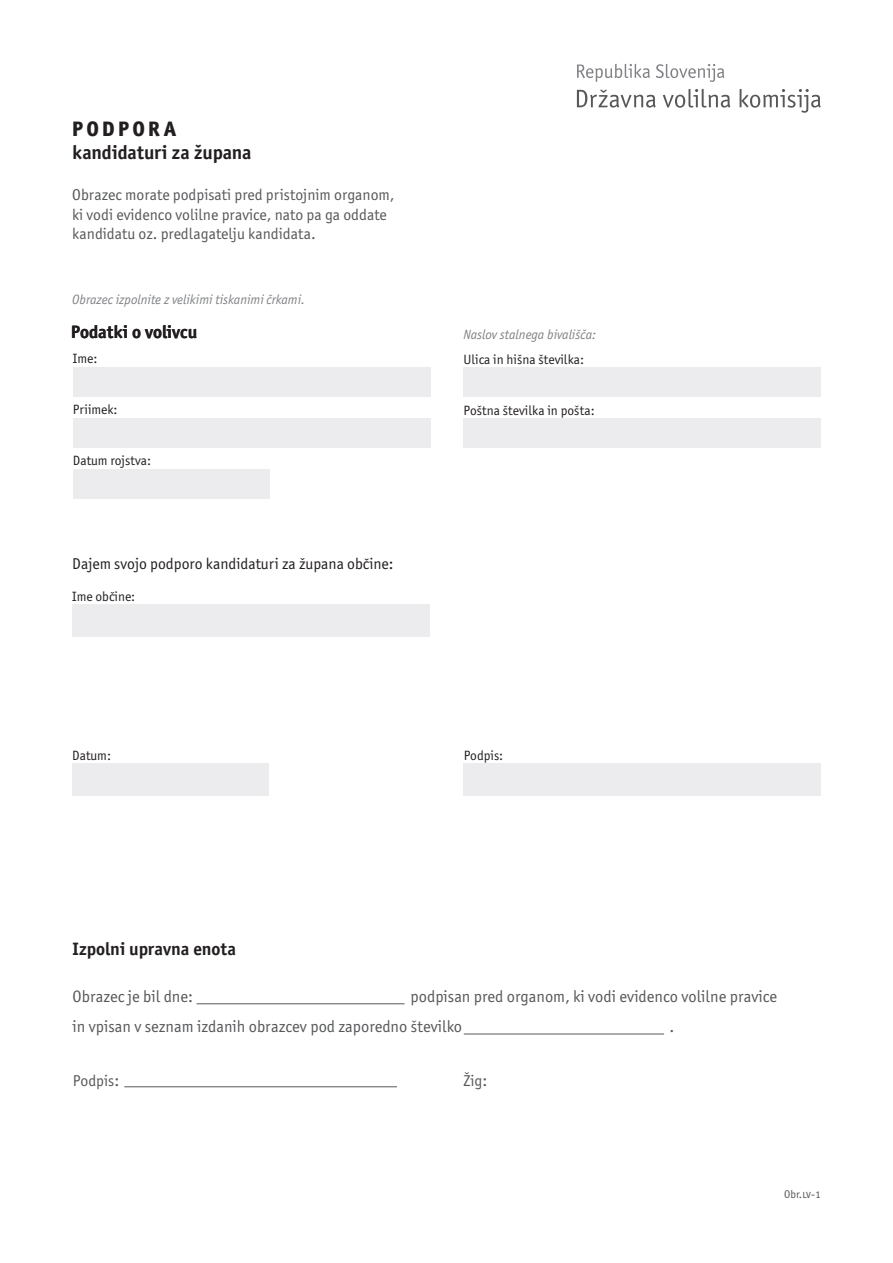
<style>
.page{position:relative;width:893px;height:1263px;background:#fff}
.page>*{position:absolute;margin:0;border:0;box-sizing:border-box;transform-origin:0 0}
.t1{font:800 21px "Officina Sans ITC Pro";letter-spacing:.15em;color:#231f20}
.t2{font:700 19.5px "Officina Sans ITC Pro";letter-spacing:-.005em;color:#231f20}
.t3{font:700 18px "Officina Sans ITC Pro";color:#231f20}
.t4{font:16.5px/30px "Officina Sans ITC Pro";color:#57585a}
.t5{font:15.75px/19.5px "Officina Sans ITC Pro";color:#57585a}
.t6{font:15.75px "Officina Sans ITC Pro";color:#231f20}
.t7{font:13.5px "Officina Sans ITC Pro";color:#231f20}
.t8{font:italic 13.5px "Officina Sans ITC Pro";color:#808285}
.t9{font:11.25px "Officina Sans ITC Pro";color:#57585a}
.s1{font-size:16.5px}
</style>
<div class="page">
<svg style="left:577px;top:90px;width:79px;height:18px"></svg>
<svg style="left:663px;top:89px;width:67px;height:19px"></svg>
<svg style="left:740px;top:89px;width:81px;height:24px"></svg>
<svg style="left:577px;top:64px;width:73px;height:18px"></svg>
<svg style="left:656px;top:64px;width:68px;height:18px"></svg>
<div style="left:73px;top:367px;width:357px;height:30px;background:#ececee"></div>
<div style="left:73px;top:418px;width:357px;height:30px;background:#ececee"></div>
<div style="left:73px;top:469px;width:196px;height:30px;background:#ececee"></div>
<div style="left:463px;top:367px;width:358px;height:30px;background:#ececee"></div>
<div style="left:463px;top:418px;width:358px;height:30px;background:#ececee"></div>
<div style="left:72px;top:605px;width:357px;height:32px;background:#ececee"></div>
<hr style="left:124px;top:1086px;width:273px;height:1px;background:#57585a">
<hr style="left:197px;top:1003px;width:207px;height:1px;background:#57585a">
<hr style="left:464px;top:1034px;width:200px;height:1px;background:#57585a">
<div style="left:72px;top:764px;width:197px;height:32px;background:#ececee"></div>
<div style="left:463px;top:764px;width:358px;height:32px;background:#ececee"></div>
<h1 class="t1" style="left:72px;top:116px;width:105px">PODPORA</h1>
<p class="t2" style="left:72px;top:140px;width:181px">kandidaturi za župana</p>
<p class="t5" style="left:72px;top:185px;width:324px">Obrazec morate podpisati pred pristojnim organom, ki vodi evidenco volilne pravice, nato pa ga oddate kandidatu oz. predlagatelju kandidata.</p>
<p class="t8" style="left:72px;top:291px;width:234px">Obrazec izpolnite z velikimi tiskanimi črkami.</p>
<p class="t3" style="left:71px;top:320px;width:128px">Podatki o volivcu</p>
<p class="t7" style="left:73px;top:351px;width:26px">Ime:</p>
<p class="t7" style="left:463px;top:351px;width:122px">Ulica in hišna številka:</p>
<p class="t8" style="left:463px;top:326px;width:134px">Naslov stalnega bivališča:</p>
<p class="t7" style="left:73px;top:402px;width:46px">Priimek:</p>
<p class="t7" style="left:463px;top:402px;width:133px">Poštna številka in pošta:</p>
<p class="t7" style="left:73px;top:453px;width:80px">Datum rojstva:</p>
<p class="t6" style="left:72px;top:554px;width:323px">Dajem svojo podporo kandidaturi za župana občine:</p>
<p class="t7" style="left:72px;top:589px;width:65px">Ime občine:</p>
<p class="t7" style="left:72px;top:748px;width:40px">Datum:</p>
<p class="t7" style="left:464px;top:748px;width:41px">Podpis:</p>
<p class="t3" style="left:73px;top:938px;width:165px">Izpolni upravna enota</p>
<p class="t4" style="left:73px;top:982px;width:706px;text-indent:338px">podpisan pred organom, ki vodi evidenco volilne pravice in vpisan v seznam izdanih obrazcev pod zaporedno številko</p>
<p class="t4" style="left:73px;top:982px;width:122px">Obrazec je bil dne:</p>
<p class="t4" style="left:669px;top:1012px;width:6px">.</p>
<p class="t5" style="left:73px;top:1071px;width:48px">Podpis<span class="s1">:</span></p>
<p class="t5" style="left:463px;top:1071px;width:25px">Žig<span class="s1">:</span></p>
<p class="t9" style="left:784px;top:1188px;width:38px">Obr.lv-1</p>
</div>
